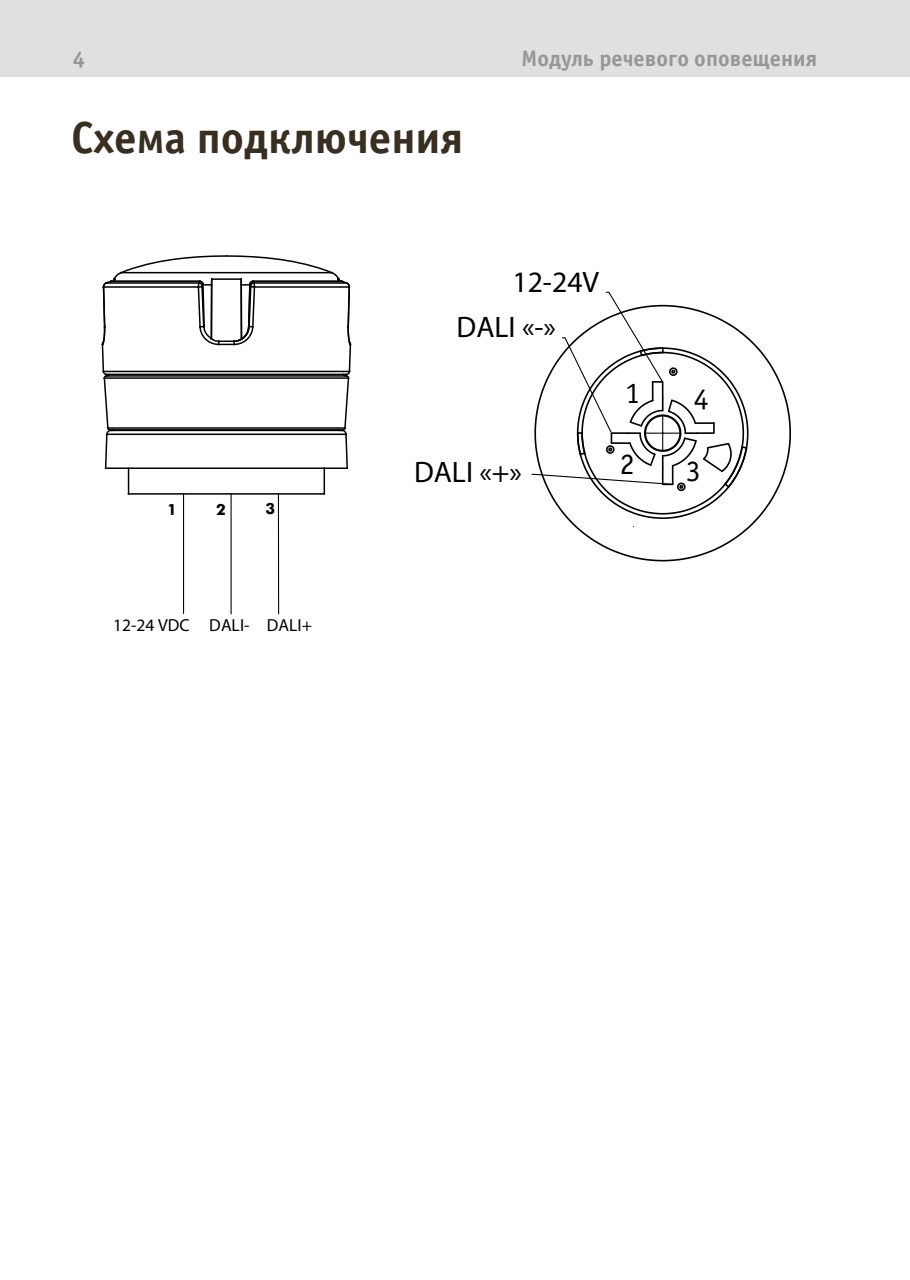
<style>
.page{position:relative;width:910px;height:1280px;background:#fff}
.page>*{position:absolute;margin:0;border:0;box-sizing:border-box;transform-origin:0 0}
.t1{font:700 45px "Officina Sans C";color:#382f22}
.t2{font:29.7px/45.6px "Myriad Pro";color:#000}
.t3{font:29.7px "Officina Sans C";color:#000}
.t4{font:700 22.5px "Officina Sans C";color:#989696}
.t5{font:17.4px "Myriad Pro";letter-spacing:.005em;color:#000}
.t6{font:700 17.4px "Futura";color:#000}
</style>
<div class="page">
<div style="left:0;top:0;width:910px;height:77px;background:#e1e0e1"></div>
<hr style="left:278px;top:494px;width:1px;height:120px;background:#000">
<hr style="left:231px;top:494px;width:1px;height:120px;background:#000">
<hr style="left:183px;top:494px;width:1px;height:119px;background:#000">
<svg style="left:568px;top:338px;width:223px;height:224px"></svg>
<svg style="left:531px;top:291px;width:218px;height:229px"></svg>
<hr style="left:129px;top:493px;width:195px;height:2px;background:#000">
<svg style="left:101px;top:255px;width:251px;height:239px"></svg>
<p class="t4" style="left:73px;top:46px;width:14px">4</p>
<p class="t4" style="left:522px;top:46px;width:297px">Модуль речевого оповещения</p>
<h1 class="t1" style="left:71px;top:113px;width:394px">Схема подключения</h1>
<p class="t6" style="left:168px;top:501px;width:9px">1</p>
<p class="t6" style="left:215px;top:501px;width:12px">2</p>
<p class="t6" style="left:265px;top:500px;width:12px">3</p>
<p class="t5" style="left:113px;top:614px;width:200px">12-24 VDC DALI- DALI+</p>
<h2 class="t2" style="left:457px;top:259px;width:144px;text-indent:56px">12-24V<br>DALI «-»</h2>
<h2 class="t2" style="left:414px;top:449px;width:110px">DALI «+»</h2>
<h2 class="t3" style="left:625px;top:376px;width:16px">1</h2>
<h2 class="t3" style="left:694px;top:383px;width:16px">4</h2>
<h2 class="t3" style="left:620px;top:448px;width:16px">2</h2>
<h2 class="t3" style="left:686px;top:455px;width:16px">3</h2>
</div>
